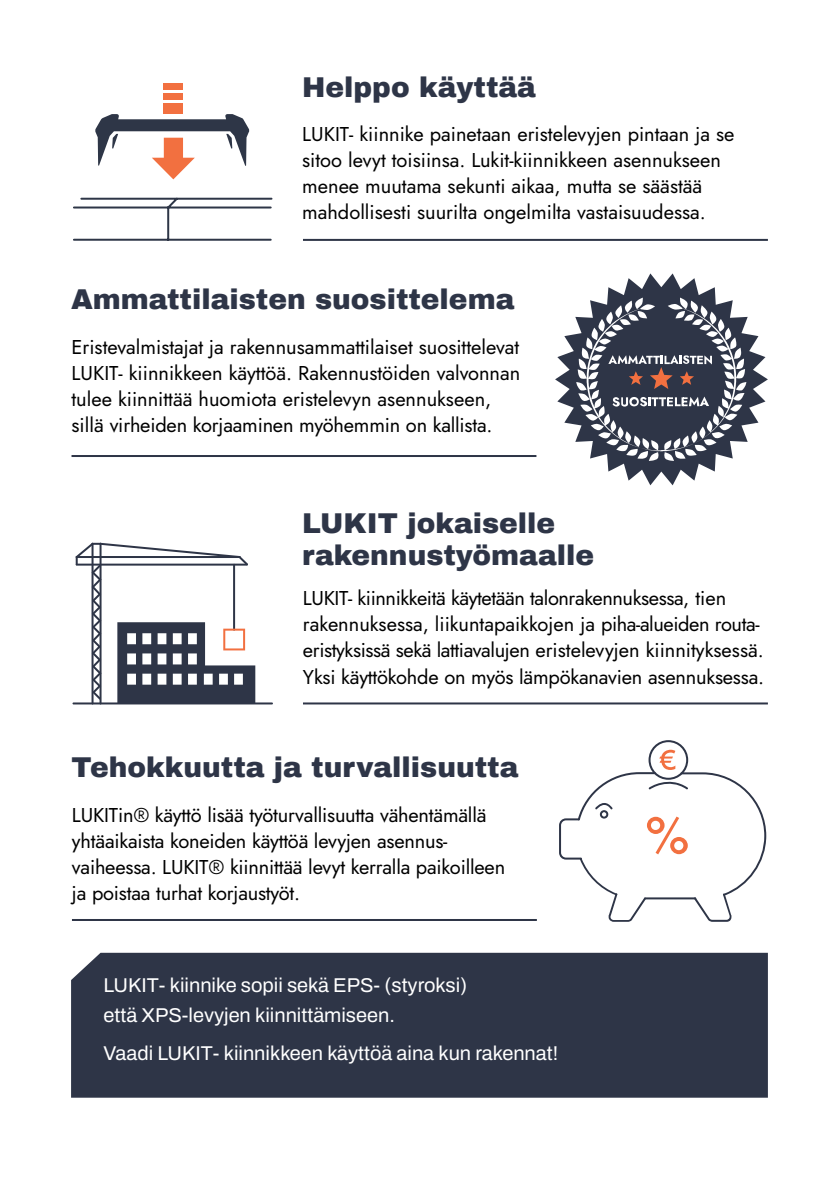
<style>
.page{position:relative;width:840px;height:1191px;background:#fff}
.page>*{position:absolute;margin:0;border:0;box-sizing:border-box;transform-origin:0 0}
.t1{font:900 28px/32px "Archivo";color:#2e3547}
.t2{font:20px/26px "Jost";color:#000}
.t3{font:20px/30px "Archivo";color:#fff}
</style>
<div class="page">
<hr style="left:303px;top:239px;width:464px;height:2px;background:#2e3547">
<hr style="left:71px;top:455px;width:465px;height:2px;background:#2e3547">
<hr style="left:303px;top:702px;width:464px;height:2px;background:#2e3547">
<hr style="left:72px;top:919px;width:464px;height:2px;background:#2e3547">
<div style="left:71px;top:952px;width:696px;height:145px;background:#2e3547"></div>
<hr style="left:72px;top:702px;width:201px;height:2px;background:#2e3547">
<svg style="left:76px;top:542px;width:179px;height:161px"></svg>
<svg style="left:555px;top:273px;width:212px;height:212px"></svg>
<svg style="left:576px;top:298px;width:170px;height:163px"></svg>
<svg style="left:95px;top:114px;width:154px;height:65px"></svg>
<div style="left:163px;top:103px;width:20px;height:10px;background:#f27040"></div>
<div style="left:163px;top:93px;width:20px;height:6px;background:#f27040"></div>
<div style="left:163px;top:83px;width:20px;height:6px;background:#f27040"></div>
<svg style="left:73px;top:197px;width:200px;height:44px"></svg>
<svg style="left:559px;top:740px;width:206px;height:181px"></svg>
<h1 class="t1" style="left:302px;top:71px;width:235px">Helppo käyttää</h1>
<p class="t2" style="left:302px;top:121px;width:433px">LUKIT- kiinnike painetaan eristelevyjen pintaan ja se sitoo levyt toisiinsa. Lukit-kiinnikkeen asennukseen menee muutama sekunti aikaa, mutta se säästää mahdollisesti suurilta ongelmilta vastaisuudessa.</p>
<h1 class="t1" style="left:71px;top:283px;width:444px">Ammattilaisten suosittelema</h1>
<p class="t2" style="left:71px;top:334px;width:450px">Eristevalmistajat ja rakennusammattilaiset suosittelevat LUKIT- kiinnikkeen käyttöä. Rakennustöiden valvonnan tulee kiinnittää huomiota eristelevyn asennukseen, sillä virheiden korjaaminen myöhemmin on kallista.</p>
<h1 class="t1" style="left:302px;top:507px;width:293px">LUKIT jokaiselle rakennustyömaalle</h1>
<p class="t2" style="left:303px;top:585px;width:462px">LUKIT- kiinnikkeitä käytetään talonrakennuksessa, tien rakennuksessa, liikuntapaikkojen ja piha-alueiden routa&shy;eristyksissä sekä lattiavalujen eristelevyjen kiinnityksessä.<br>Yksi käyttökohde on myös lämpökanavien asennuksessa.</p>
<h1 class="t1" style="left:71px;top:751px;width:448px">Tehokkuutta ja turvallisuutta</h1>
<p class="t2" style="left:72px;top:802px;width:434px">LUKITin® käyttö lisää työturvallisuutta vähentämällä yhtäaikaista koneiden käyttöä levyjen asennus&shy;vaiheessa. LUKIT® kiinnittää levyt kerralla paikoilleen ja poistaa turhat korjaustyöt.</p>
<p class="t3" style="left:103px;top:969px;width:365px">LUKIT- kiinnike sopii sekä EPS- (styroksi) että XPS-levyjen kiinnittämiseen.</p>
<p class="t3" style="left:103px;top:1037px;width:456px">Vaadi LUKIT- kiinnikkeen käyttöä aina kun rakennat!</p>
</div>
